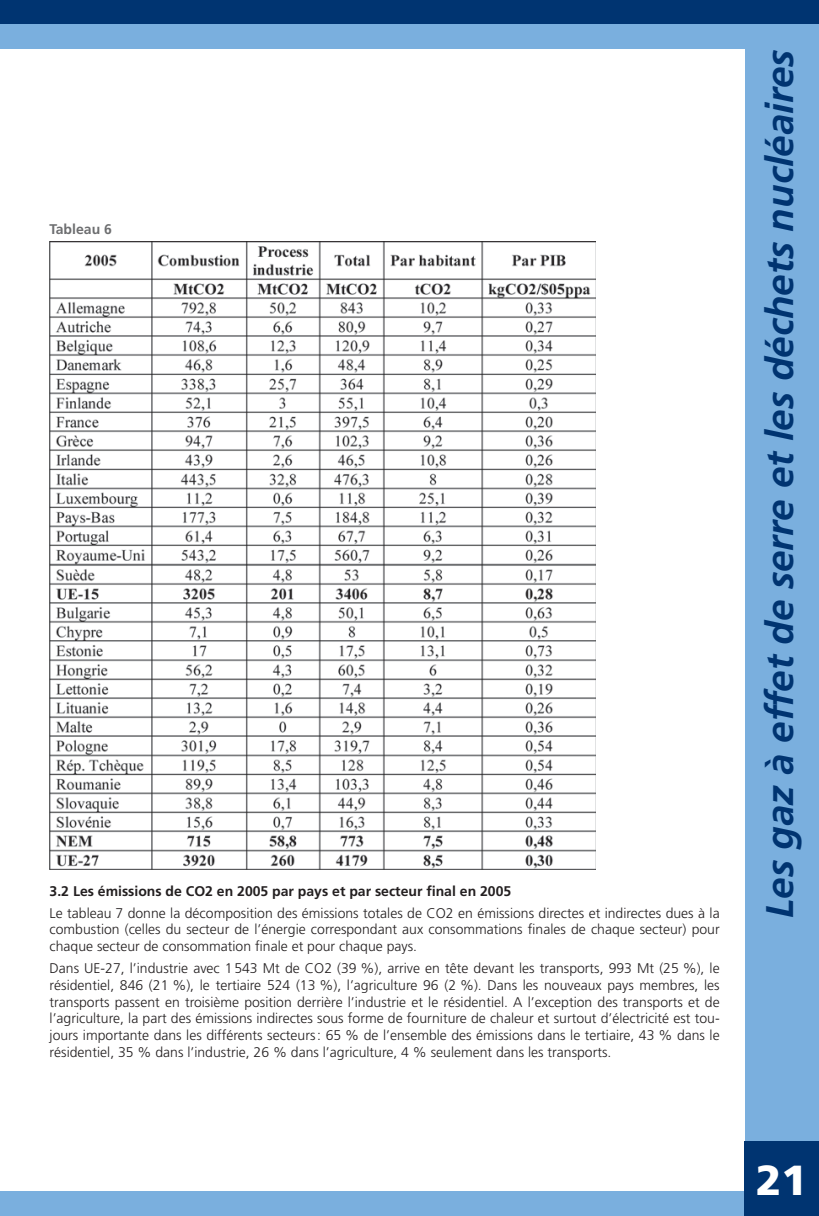
<style>
.page{position:relative;width:819px;height:1216px;background:#fff}
.page>*{position:absolute;margin:0;border:0;box-sizing:border-box;transform-origin:0 0}
.t1{font:900 42px "Frutiger";color:#fff}
.t2{font:italic 700 38.5px "Frutiger";color:#003471}
.t3{font:300 14px/16.8px "Frutiger";color:#231f20}
.t4{font:700 14px "Frutiger";color:#6d6e70}
.s1{font-weight:700}
</style>
<div class="page">
<div style="left:0;top:0;width:819px;height:1215px;background:#003471"></div>
<div style="left:0;top:25px;width:819px;height:1190px;background:#7aafde"></div>
<div style="left:0;top:50px;width:744px;height:1141px;background:#fff"></div>
<div style="left:744px;top:1141px;width:75px;height:74px;background:#003471"></div>
<img style="left:50px;top:241px;width:545px;height:628px">
<p class="t4" style="left:50px;top:223px;width:64px">Tableau 6</p>
<p class="t3" style="left:50px;top:881px;width:671px;line-height:21.7px"><span class="s1">3.2 Les émissions de CO2 en 2005 par pays et par secteur final en 2005<br></span>Le tableau 7 donne la décomposition des émissions totales de CO2 en émissions directes et indirectes dues à la</p>
<p class="t3" style="left:50px;top:922px;width:671px">combustion (celles du secteur de l’énergie correspondant aux consommations finales de chaque secteur) pour chaque secteur de consommation finale et pour chaque pays.</p>
<p class="t3" style="left:50px;top:960px;width:671px;text-align:justify">Dans UE-27, l’industrie avec 1 543 Mt de CO2 (39 %), arrive en tête devant les transports, 993 Mt (25 %), le résidentiel, 846 (21 %), le tertiaire 524 (13 %), l’agriculture 96 (2 %). Dans les nouveaux pays membres, les transports passent en troisième position derrière l’industrie et le résidentiel. A l’exception des transports et de l’agriculture, la part des émissions indirectes sous forme de fourniture de chaleur et surtout d’électricité est tou&shy;jours importante dans les différents secteurs : 65 % de l’ensemble des émissions dans le tertiaire, 43 % dans le résidentiel, 35 % dans l’industrie, 26 % dans l’agriculture, 4 % seulement dans les transports.</p>
<p class="t2" style="left:764px;top:918px;width:869px;rotate:-90deg">Les gaz à effet de serre et les déchets nucléaires</p>
<p class="t1" style="left:755px;top:1163px;width:53px">21</p>
</div>
